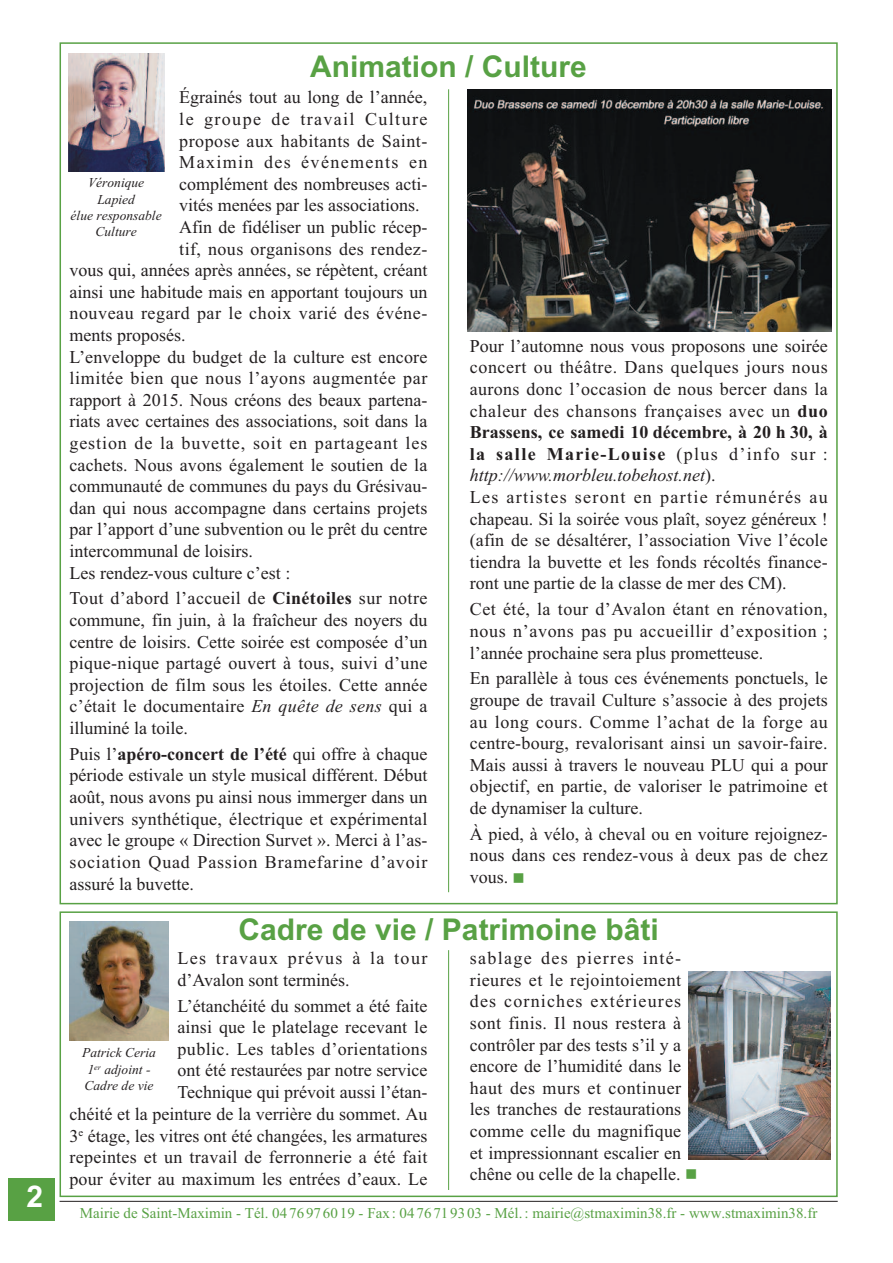
<style>
.page{position:relative;width:893px;height:1263px;background:#fff}
.page>*{position:absolute;margin:0;border:0;box-sizing:border-box;transform-origin:0 0}
.t1{font:700 30px "Arial";color:#58a144}
.t2{font:700 30px "Arial";color:#fff}
.t3{font:18px/21.6px "Times New Roman";letter-spacing:.005em;color:#231f20;text-align:justify}
.t4{font:18px/21.6px "Times New Roman";letter-spacing:.075em;color:#231f20}
.t5{font:18px "Times New Roman";letter-spacing:.03em;color:#231f20}
.t6{font:18px "Times New Roman";letter-spacing:.05em;color:#231f20}
.t7{font:18px "Times New Roman";letter-spacing:.035em;color:#231f20}
.t8{font:15px "Times New Roman";color:#58a144}
.t9{font:italic 13.5px/16.2px "Times New Roman";color:#231f20;text-align:center}
.s1{font-weight:700}
.s2{font-style:italic}
.s3{color:#58a144}
</style>
<div class="page">
<hr style="left:60px;top:1201px;width:778px;height:1px;background:#231f20">
<div style="left:8px;top:1178px;width:47px;height:42px;background:#58a144"></div>
<img style="left:468px;top:89px;width:363px;height:243px">
<hr style="left:448px;top:89px;width:1px;height:803px;background:#58a144">
<img style="left:68px;top:53px;width:96px;height:119px">
<div style="left:60px;top:911px;width:778px;height:286px;border:2px solid #58a144"></div>
<hr style="left:448px;top:950px;width:1px;height:240px;background:#58a144">
<img style="left:70px;top:921px;width:98px;height:119px">
<img style="left:689px;top:971px;width:141px;height:189px">
<h1 class="t2" style="left:27px;top:1179px;width:18px">2</h1>
<h1 class="t1" style="left:310px;top:49px;width:278px">Animation / Culture</h1>
<p class="t3" style="left:179px;top:86px;width:250px">Égrainés tout au long de l’année,</p>
<p class="t4" style="left:179px;top:108px;width:250px">le groupe de travail Culture</p>
<p class="t5" style="left:179px;top:130px;width:250px">propose aux habitants de Saint-</p>
<p class="t4" style="left:179px;top:151px;width:250px">Maximin des événements en</p>
<p class="t3" style="left:179px;top:173px;width:250px">complément des nombreuses acti-</p>
<p class="t3" style="left:179px;top:194px;width:242px">vités menées par les associations.</p>
<p class="t3" style="left:179px;top:216px;width:250px">Afin de fidéliser un public récep-</p>
<p class="t3" style="left:179px;top:237px;width:250px">tif, nous organisons des rendez-</p>
<p class="t3" style="left:70px;top:259px;width:359px">vous qui, années après années, se répètent, créant</p>
<p class="t3" style="left:70px;top:281px;width:359px">ainsi une habitude mais en apportant toujours un</p>
<p class="t5" style="left:70px;top:303px;width:359px">nouveau regard par le choix varié des événe-</p>
<p class="t3" style="left:70px;top:324px;width:117px">ments proposés.</p>
<p class="t3" style="left:70px;top:345px;width:359px">L’enveloppe du budget de la culture est encore</p>
<p class="t7" style="left:70px;top:367px;width:359px">limitée bien que nous l’ayons augmentée par</p>
<p class="t3" style="left:70px;top:389px;width:359px">rapport à 2015. Nous créons des beaux partena-</p>
<p class="t3" style="left:70px;top:410px;width:359px">riats avec certaines des associations, soit dans la</p>
<p class="t6" style="left:70px;top:432px;width:359px">gestion de la buvette, soit en partageant les</p>
<p class="t3" style="left:70px;top:453px;width:359px">cachets. Nous avons également le soutien de la</p>
<p class="t3" style="left:70px;top:475px;width:359px">communauté de communes du pays du Grésivau-</p>
<p class="t3" style="left:70px;top:497px;width:359px">dan qui nous accompagne dans certains projets</p>
<p class="t3" style="left:70px;top:518px;width:359px">par l’apport d’une subvention ou le prêt du centre</p>
<p class="t3" style="left:70px;top:540px;width:185px">intercommunal de loisirs.</p>
<p class="t3" style="left:70px;top:561px;width:222px">Les rendez-vous culture c’est :</p>
<p class="t3" style="left:70px;top:587px;width:359px">Tout d’abord l’accueil de <span class="s1">Cinétoiles</span> sur notre commune, fin juin, à la fraîcheur des noyers du centre de loisirs. Cette soirée est composée d’un pique-nique partagé ouvert à tous, suivi d’une projection de film sous les étoiles. Cette année c’était le documentaire <span class="s2">En quête de sens</span> qui a illuminé la toile.</p>
<p class="t3" style="left:70px;top:743px;width:359px">Puis l’<span class="s1">apéro-concert de l’été</span> qui offre à chaque période estivale un style musical différent. Début août, nous avons pu ainsi nous immerger dans un univers synthétique, électrique et expérimental avec le groupe « Direction Survet ». Merci à l’as&shy;sociation Quad Passion Bramefarine d’avoir assuré la buvette.</p>
<p class="t9" style="left:71px;top:175px;width:93px">Véronique<br>Lapied<br>élue responsable<br>Culture</p>
<p class="t3" style="left:470px;top:335px;width:359px;text-align:left">Pour l’automne nous vous proposons une soirée concert ou théâtre. Dans quelques jours nous aurons donc l’occasion de nous bercer dans la chaleur des chansons françaises avec un <span class="s1">duo Brassens, ce samedi 10 décembre, à 20 h 30, à la salle Marie-Louise</span> (plus d’info sur : <span class="s2">http://www.morbleu.tobehost.net</span>).<br>Les artistes seront en partie rémunérés au chapeau. Si la soirée vous plaît, soyez généreux ! (afin de se désaltérer, l’association Vive l’école tiendra la buvette et les fonds récoltés finance&shy;ront une partie de la classe de mer des CM).</p>
<p class="t3" style="left:470px;top:598px;width:359px">Cet été, la tour d’Avalon étant en rénovation, nous n’avons pas pu accueillir d’exposition ; l’année prochaine sera plus prometteuse.</p>
<p class="t3" style="left:470px;top:667px;width:359px">En parallèle à tous ces événements ponctuels, le groupe de travail Culture s’associe à des projets au long cours. Comme l’achat de la forge au centre-bourg, revalorisant ainsi un savoir-faire.<br>Mais aussi à travers le nouveau PLU qui a pour objectif, en partie, de valoriser le patrimoine et de dynamiser la culture.</p>
<p class="t3" style="left:470px;top:823px;width:359px">À pied, à vélo, à cheval ou en voiture rejoignez&shy;nous dans ces rendez-vous à deux pas de chez vous. <span class="s3">■</span></p>
<h1 class="t1" style="left:239px;top:912px;width:422px">Cadre de vie / Patrimoine bâti</h1>
<p class="t4" style="left:177px;top:947px;width:251px">Les travaux prévus à la tour d’Avalon sont terminés.</p>
<p class="t3" style="left:70px;top:994px;width:359px;text-align:right">L’étanchéité du sommet a été faite<br>ainsi que le platelage recevant le<br>public. Les tables d’orientations<br>ont été restaurées par notre service<br>Technique qui prévoit aussi l’étan-<br>chéité et la peinture de la verrière du sommet. Au 3<sup>e</sup> étage, les vitres ont été changées, les armatures repeintes et un travail de ferronnerie a été fait pour éviter au maximum les entrées d’eaux. Le</p>
<p class="t9" style="left:82px;top:1044px;width:75px;text-align:left">Patrick Ceria<br>1<sup>er</sup> adjoint -<br>Cadre de vie</p>
<p class="t3" style="left:470px;top:947px;width:229px;text-align:left">sablage des pierres inté&shy;rieures et le rejointoiement des corniches extérieures sont finis. Il nous restera à contrôler par des tests s’il y a encore de l’humidité dans le haut des murs et continuer les tranches de restaurations comme celle du magnifique et impressionnant escalier en chêne ou celle de la chapelle. <span class="s3">■</span></p>
<p class="t8" style="left:80px;top:1204px;width:739px">Mairie de Saint-Maximin - Tél. 04 76 97 60 19 - Fax : 04767193 03 - Mél.: mairie@stmaximin38.fr - www.stmaximin38.fr</p>
</div>
